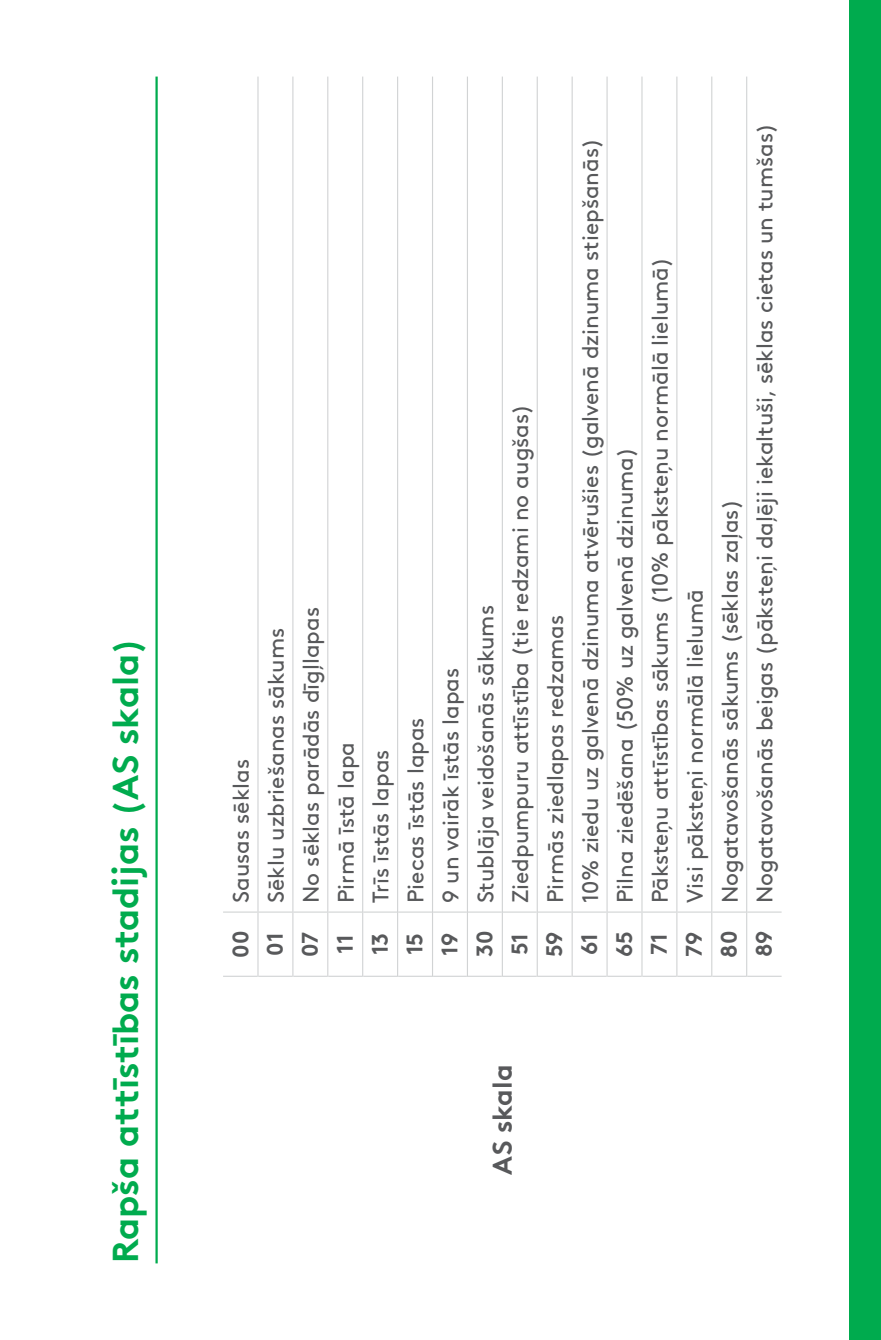
<style>
.page{position:relative;width:881px;height:1340px;background:#fff}
.page>*{position:absolute;margin:0;border:0;box-sizing:border-box;transform-origin:0 0}
.t1{font:700 36px "Brown";color:#00ab4e}
.t2{font:700 27px "Brown";color:#58595b}
.t3{font:22.5px/34.9px "Brown Pro";color:#58595b;text-align:center}
.t4{font:700 22.5px "Brown";letter-spacing:-.01em;color:#58595b}
.s1{font-family:"Brown";font-weight:700}
</style>
<div class="page">
<div style="left:849px;top:0;width:31px;height:1339px;background:#00ab4e"></div>
<hr style="left:155px;top:77px;width:3px;height:1186px;background:#00ab4e">
<hr style="left:257px;top:912px;width:1px;height:64px;background:#d1d3d4">
<hr style="left:257px;top:77px;width:1px;height:835px;background:#d1d3d4">
<hr style="left:292px;top:912px;width:1px;height:64px;background:#d1d3d4">
<hr style="left:292px;top:77px;width:1px;height:835px;background:#d1d3d4">
<hr style="left:327px;top:912px;width:1px;height:64px;background:#d1d3d4">
<hr style="left:327px;top:77px;width:1px;height:835px;background:#d1d3d4">
<hr style="left:362px;top:912px;width:1px;height:64px;background:#d1d3d4">
<hr style="left:362px;top:77px;width:1px;height:835px;background:#d1d3d4">
<hr style="left:397px;top:912px;width:1px;height:64px;background:#d1d3d4">
<hr style="left:397px;top:77px;width:1px;height:835px;background:#d1d3d4">
<hr style="left:432px;top:912px;width:1px;height:64px;background:#d1d3d4">
<hr style="left:432px;top:77px;width:1px;height:835px;background:#d1d3d4">
<hr style="left:466px;top:912px;width:2px;height:64px;background:#d1d3d4">
<hr style="left:466px;top:77px;width:2px;height:835px;background:#d1d3d4">
<hr style="left:501px;top:912px;width:1px;height:64px;background:#d1d3d4">
<hr style="left:501px;top:77px;width:1px;height:835px;background:#d1d3d4">
<hr style="left:536px;top:912px;width:1px;height:64px;background:#d1d3d4">
<hr style="left:536px;top:77px;width:1px;height:835px;background:#d1d3d4">
<hr style="left:571px;top:912px;width:1px;height:64px;background:#d1d3d4">
<hr style="left:571px;top:77px;width:1px;height:835px;background:#d1d3d4">
<hr style="left:606px;top:912px;width:1px;height:64px;background:#d1d3d4">
<hr style="left:606px;top:77px;width:1px;height:835px;background:#d1d3d4">
<hr style="left:641px;top:912px;width:1px;height:64px;background:#d1d3d4">
<hr style="left:641px;top:77px;width:1px;height:835px;background:#d1d3d4">
<hr style="left:676px;top:912px;width:1px;height:64px;background:#d1d3d4">
<hr style="left:676px;top:77px;width:1px;height:835px;background:#d1d3d4">
<hr style="left:711px;top:912px;width:1px;height:64px;background:#d1d3d4">
<hr style="left:711px;top:77px;width:1px;height:835px;background:#d1d3d4">
<hr style="left:745px;top:912px;width:2px;height:64px;background:#d1d3d4">
<hr style="left:745px;top:77px;width:2px;height:835px;background:#d1d3d4">
<hr style="left:223px;top:975px;width:34px;height:1px;background:#d1d3d4">
<hr style="left:223px;top:911px;width:34px;height:1px;background:#d1d3d4">
<hr style="left:258px;top:975px;width:34px;height:1px;background:#d1d3d4">
<hr style="left:258px;top:911px;width:34px;height:1px;background:#d1d3d4">
<hr style="left:293px;top:975px;width:34px;height:1px;background:#d1d3d4">
<hr style="left:293px;top:911px;width:34px;height:1px;background:#d1d3d4">
<hr style="left:328px;top:975px;width:34px;height:1px;background:#d1d3d4">
<hr style="left:328px;top:911px;width:34px;height:1px;background:#d1d3d4">
<hr style="left:363px;top:975px;width:34px;height:1px;background:#d1d3d4">
<hr style="left:363px;top:911px;width:34px;height:1px;background:#d1d3d4">
<hr style="left:398px;top:975px;width:34px;height:1px;background:#d1d3d4">
<hr style="left:398px;top:911px;width:34px;height:1px;background:#d1d3d4">
<hr style="left:433px;top:975px;width:33px;height:1px;background:#d1d3d4">
<hr style="left:433px;top:911px;width:33px;height:1px;background:#d1d3d4">
<hr style="left:468px;top:975px;width:33px;height:1px;background:#d1d3d4">
<hr style="left:468px;top:911px;width:33px;height:1px;background:#d1d3d4">
<hr style="left:502px;top:975px;width:34px;height:1px;background:#d1d3d4">
<hr style="left:502px;top:911px;width:34px;height:1px;background:#d1d3d4">
<hr style="left:537px;top:975px;width:34px;height:1px;background:#d1d3d4">
<hr style="left:537px;top:911px;width:34px;height:1px;background:#d1d3d4">
<hr style="left:572px;top:975px;width:34px;height:1px;background:#d1d3d4">
<hr style="left:572px;top:911px;width:34px;height:1px;background:#d1d3d4">
<hr style="left:607px;top:975px;width:34px;height:1px;background:#d1d3d4">
<hr style="left:607px;top:911px;width:34px;height:1px;background:#d1d3d4">
<hr style="left:642px;top:975px;width:34px;height:1px;background:#d1d3d4">
<hr style="left:642px;top:911px;width:34px;height:1px;background:#d1d3d4">
<hr style="left:677px;top:975px;width:34px;height:1px;background:#d1d3d4">
<hr style="left:677px;top:911px;width:34px;height:1px;background:#d1d3d4">
<hr style="left:712px;top:975px;width:33px;height:1px;background:#d1d3d4">
<hr style="left:712px;top:911px;width:33px;height:1px;background:#d1d3d4">
<hr style="left:747px;top:975px;width:34px;height:1px;background:#d1d3d4">
<hr style="left:747px;top:911px;width:34px;height:1px;background:#d1d3d4">
<h1 class="t1" style="left:96px;top:1263px;width:627px;rotate:-90deg">Rapša attīstības stadijas (AS skala)</h1>
<p class="t3" style="left:222px;top:957px;width:200px;rotate:-90deg"><span class="s1">00</span> Sausas sēklas</p>
<p class="t3" style="left:257px;top:903px;width:277px;rotate:-90deg">Sēklu uzbriešanas sākums</p>
<p class="t4" style="left:257px;top:955px;width:24px;rotate:-90deg">01</p>
<p class="t3" style="left:291px;top:903px;width:297px;rotate:-90deg">No sēklas parādās dīgļlapas</p>
<p class="t4" style="left:291px;top:956px;width:26px;rotate:-90deg">07</p>
<p class="t3" style="left:326px;top:903px;width:162px;rotate:-90deg">Pirmā īstā lapa</p>
<p class="t4" style="left:326px;top:953px;width:21px;rotate:-90deg">11</p>
<p class="t3" style="left:361px;top:903px;width:155px;rotate:-90deg">Trīs īstās lapas</p>
<p class="t4" style="left:361px;top:955px;width:24px;rotate:-90deg">13</p>
<p class="t3" style="left:396px;top:903px;width:187px;rotate:-90deg">Piecas īstās lapas</p>
<p class="t4" style="left:396px;top:955px;width:24px;rotate:-90deg">15</p>
<p class="t3" style="left:431px;top:957px;width:353px;rotate:-90deg">9 un vairāk īstās lapas<br><span class="s1">30</span> Stublāja veidošanās sākums</p>
<p class="t4" style="left:431px;top:955px;width:24px;rotate:-90deg">19</p>
<p class="t3" style="left:501px;top:903px;width:501px;rotate:-90deg">Ziedpumpuru attīstība (tie redzami no augšas)</p>
<p class="t4" style="left:501px;top:955px;width:23px;rotate:-90deg">51</p>
<p class="t3" style="left:536px;top:903px;width:290px;rotate:-90deg">Pirmās ziedlapas redzamas</p>
<p class="t4" style="left:536px;top:956px;width:27px;rotate:-90deg">59</p>
<p class="t3" style="left:570px;top:903px;width:766px;rotate:-90deg">10% ziedu uz galvenā dzinuma atvērušies (galvenā dzinuma stiepšanās)</p>
<p class="t4" style="left:570px;top:955px;width:24px;rotate:-90deg">61</p>
<p class="t3" style="left:605px;top:903px;width:457px;rotate:-90deg">Pilna ziedēšana (50% uz galvenā dzinuma)</p>
<p class="t4" style="left:605px;top:957px;width:27px;rotate:-90deg">65</p>
<p class="t3" style="left:640px;top:903px;width:647px;rotate:-90deg">Pāksteņu attīstības sākums (10% pāksteņu normālā lielumā)</p>
<p class="t4" style="left:640px;top:955px;width:23px;rotate:-90deg">71</p>
<p class="t3" style="left:675px;top:957px;width:836px;text-align:left;text-indent:55px;rotate:-90deg">Visi pāksteņi normālā lielumā<br><span class="s1">80</span> Nogatavošanās sākums (sēklas zaļas)<br><span class="s1">89</span> Nogatavošanās beigas (pāksteņi daļēji iekaltuši, sēklas cietas un tumšas)</p>
<p class="t4" style="left:675px;top:956px;width:27px;rotate:-90deg">79</p>
<p class="t2" style="left:480px;top:1174px;width:111px;rotate:-90deg">AS skala</p>
</div>
